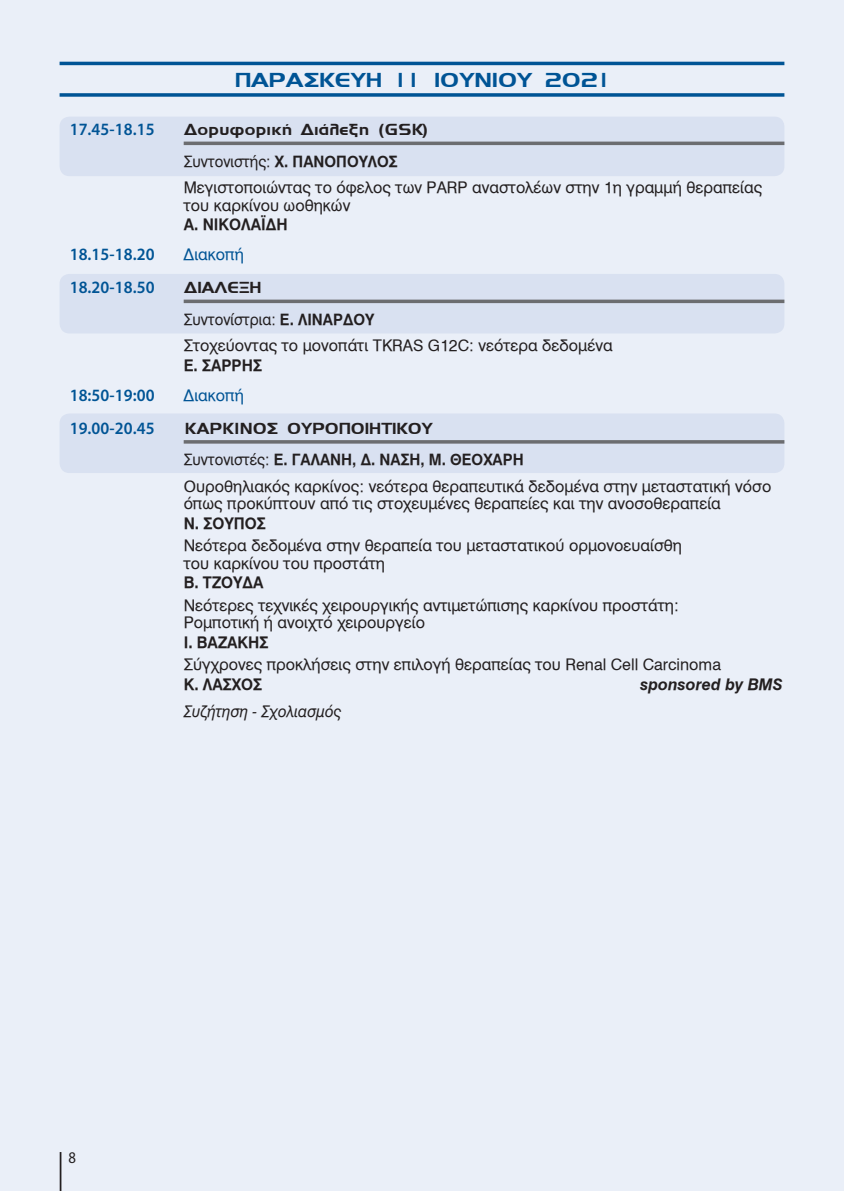
<style>
.page{position:relative;width:844px;height:1191px;background:#fff}
.page>*{position:absolute;margin:0;border:0;box-sizing:border-box;transform-origin:0 0}
.t1{font:21px "UB Omnius";color:#005495;scale:1.2 1}
.t2{font:600 17.32px "Myriad Pro";letter-spacing:.005em;color:#005495;scale:.95 1}
.t3{font:16.62px "UB Omnius";color:#231f20;scale:1.1 1}
.t4{font:16.28px "Myriad Pro";color:#231f20;scale:.9 1}
.t5{font:15.75px/17.5px "UB Helvetica";color:#231f20}
.t6{font:15.75px "UB Helvetica Bold";color:#231f20;scale:.95 1}
.t7{font:15.75px "UB Helvetica Italic";color:#231f20;scale:.95 1}
.t8{font:15.75px "UB Helvetica";color:#005495}
.t9{font:italic 15.75px "UB Helvetica Bold";color:#231f20}
.t10{font:15.4px "UB Helvetica";color:#231f20;scale:.95 1}
.t11{font:15.4px "UB Helvetica Bold";color:#231f20;scale:.95 1}
.s1{font-family:"UB Helvetica Bold"}
.s2{font-family:"UB Helvetica"}
</style>
<div class="page">
<div style="left:0;top:0;width:843px;height:1191px;background:#eaeff8"></div>
<hr style="left:60px;top:1152px;width:1px;height:39px;background:#231f20">
<div style="left:60px;top:117px;width:724px;height:59px;background:#d9e1f1;border-radius:10px"></div>
<div style="left:60px;top:274px;width:724px;height:59px;background:#d9e1f1;border-radius:10px"></div>
<div style="left:60px;top:413px;width:724px;height:60px;background:#d9e1f1;border-radius:10px"></div>
<hr style="left:60px;top:62px;width:724px;height:3px;background:#005495">
<svg style="left:60px;top:93px;width:724px;height:4px;background:#1c67a1"></svg>
<hr style="left:184px;top:142px;width:600px;height:3px;background:#6c6d70">
<hr style="left:184px;top:300px;width:600px;height:3px;background:#6c6d70">
<hr style="left:184px;top:440px;width:600px;height:3px;background:#6c6d70">
<h1 class="t1" style="left:234px;top:69px;width:29px">Παρασκε</h1>
<h1 class="t1" style="left:349px;top:69px;width:116px">υή 11 Ιουνίο</h1>
<h1 class="t1" style="left:516px;top:69px;width:80px">υ 2021</h1>
<p class="t2" style="left:70px;top:118px;width:91px">17.45-18.15</p>
<p class="t3" style="left:184px;top:121px;width:223px">Δορυφορική Διάλεξη (GSK)</p>
<p class="t10" style="left:184px;top:153px;width:227px">Συντονιστής: <span class="s1">Χ. ΠΑΝΟΠΟΥΛΟΣ</span></p>
<p class="t5" style="left:184px;top:179px;width:580px">Μεγιστοποιώντας το όφελος των PARP αναστολέων στην 1η γραμμή θεραπείας του καρκίνου ωοθηκών</p>
<p class="t6" style="left:184px;top:215px;width:111px">A. ΝΙΚΟΛΑΪΔΗ</p>
<p class="t2" style="left:70px;top:243px;width:91px">18.15-18.20</p>
<p class="t8" style="left:184px;top:246px;width:62px">Διακοπή</p>
<p class="t2" style="left:70px;top:276px;width:91px">18.20-18.50</p>
<p class="t3" style="left:184px;top:279px;width:71px">ΔΙΑΛΕΞΗ</p>
<p class="t10" style="left:184px;top:310px;width:202px">Συντονίστρια: <span class="s1">Ε. ΛΙΝΑΡΔΟΥ</span></p>
<p class="t5" style="left:184px;top:337px;width:430px">Στοχεύοντας το μονοπάτι TKRAS G12C: νεότερα δεδομένα</p>
<p class="t6" style="left:184px;top:356px;width:84px">Ε. ΣΑΡΡΗΣ</p>
<p class="t2" style="left:70px;top:384px;width:91px">18:50-19:00</p>
<p class="t8" style="left:184px;top:386px;width:62px">Διακοπή</p>
<p class="t2" style="left:70px;top:417px;width:91px">19.00-20.45</p>
<p class="t3" style="left:184px;top:419px;width:227px">KAΡKINOΣ OYΡΟΠΟΙΗΤΙΚΟΥ</p>
<p class="t11" style="left:184px;top:451px;width:359px"><span class="s2">Συντονιστές:</span> Ε. ΓΑΛΑΝΗ, Δ. ΝΑΣΗ, Μ. ΘΕΟΧΑΡΗ</p>
<p class="t5" style="left:184px;top:477px;width:589px">Ουροθηλιακός καρκίνος: νεότερα θεραπευτικά δεδομένα στην μεταστατική νόσο όπως προκύπτουν από τις στοχευμένες θεραπείες και την ανοσοθεραπεία</p>
<p class="t6" style="left:184px;top:514px;width:88px">Ν. ΣΟΥΠΟΣ</p>
<p class="t5" style="left:184px;top:537px;width:500px">Νεότερα δεδομένα στην θεραπεία του μεταστατικού ορμονοευαίσθη του καρκίνου του προστάτη</p>
<p class="t6" style="left:184px;top:573px;width:85px">Β. ΤΖΟΥΔΑ</p>
<p class="t5" style="left:184px;top:596px;width:496px">Νεότερες τεχνικές χειρουργικής αντιμετώπισης καρκίνου προστάτη:<br>Ρομποτική ή ανοιχτό χειρουργείο</p>
<p class="t6" style="left:184px;top:633px;width:91px">Ι. ΒΑΖΑΚΗΣ</p>
<p class="t5" style="left:184px;top:656px;width:538px">Σύγχρονες προκλήσεις στην επιλογή θεραπείας του Renal Cell Carcinoma</p>
<p class="t6" style="left:184px;top:675px;width:84px">Κ. ΛΑΣΧΟΣ</p>
<p class="t9" style="left:640px;top:675px;width:144px">sponsored by BMS</p>
<p class="t7" style="left:184px;top:702px;width:168px">Συζήτηση - Σχολιασμός</p>
<p class="t4" style="left:68px;top:1147px;width:10px">8</p>
</div>
